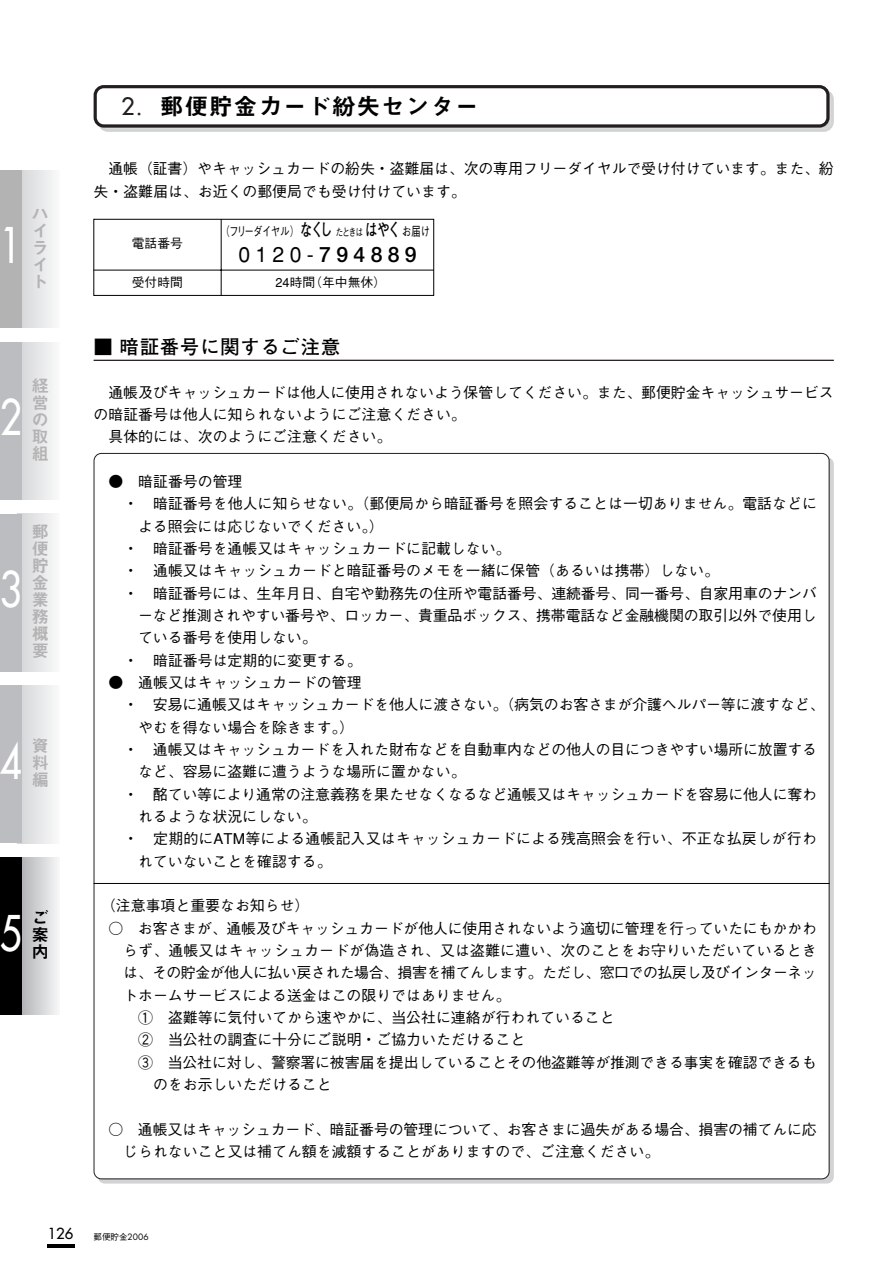
<style>
.page{position:relative;width:893px;height:1262px;background:#fff}
.page>*{position:absolute;margin:0;border:0;box-sizing:border-box;transform-origin:0 0}
.t1{font:47.85px "Futura";color:#fff;scale:.8 1}
.t2{font:23.4px "Midashi Go MB31";letter-spacing:.05em;color:#000}
.t3{font:700 21.3px "Futo Go B101";letter-spacing:.25em;color:#000}
.t4{font:700 19.2px "Futo Go B101";letter-spacing:.05em;color:#000}
.t5{font:16.95px/17px "Midashi Go MB31";color:#b3b3b3;text-align:justify}
.t6{font:16.95px/17px "Midashi Go MB31";color:#000;text-align:justify}
.t7{font:500 14.85px/22.4px "Gothic BBB";color:#000}
.t8{font:500 14.85px "Gothic BBB";letter-spacing:-.03em;color:#000}
.t9{font:14.85px "Futura";color:#000}
.t10{font:500 12.75px "Gothic BBB";letter-spacing:-.075em;color:#000;scale:.75 1}
.t11{font:500 12.75px "Gothic BBB";color:#000}
.t12{font:500 8.55px "Gothic BBB";color:#000}
.s1{font-family:"Futura";color:#231f20}
.s2{font-family:"Futo Go B101";font-weight:700;font-size:16.95px}
.s3{font-size:10.65px}
.s4{font-family:"Gothic BBB";font-weight:500}
.s5{font-family:"Futura";font-weight:400}
</style>
<div class="page">
<svg style="left:21px;top:170px;width:33px;height:157px"></svg>
<div style="left:0;top:170px;width:21px;height:157px;background:#b3b3b3"></div>
<svg style="left:21px;top:342px;width:33px;height:157px"></svg>
<div style="left:0;top:342px;width:21px;height:157px;background:#bbbdc0"></div>
<svg style="left:21px;top:514px;width:33px;height:157px"></svg>
<div style="left:0;top:514px;width:21px;height:157px;background:#bbbdc0"></div>
<svg style="left:21px;top:685px;width:33px;height:158px"></svg>
<div style="left:0;top:685px;width:21px;height:158px;background:#bbbdc0"></div>
<svg style="left:21px;top:857px;width:37px;height:158px;background:#cdced0"></svg>
<div style="left:0;top:857px;width:21px;height:158px;background:#000"></div>
<hr style="left:47px;top:1244px;width:27px;height:3px;background:#000">
<div style="left:98px;top:89px;width:735px;height:43px;border:3px solid #d1d3d4;border-radius:9px"></div>
<div style="left:97px;top:88px;width:729px;height:36px;background:#fff;border-radius:7px"></div>
<div style="left:94px;top:85px;width:735px;height:43px;border:3px solid #231f20;border-radius:9px"></div>
<div style="left:94px;top:219px;width:340px;height:77px;border:1px solid #000"></div>
<hr style="left:221px;top:219px;width:1px;height:77px;background:#000">
<hr style="left:94px;top:270px;width:340px;height:1px;background:#000">
<hr style="left:94px;top:360px;width:739px;height:1px;background:#231f20">
<hr style="left:94px;top:883px;width:735px;height:1px;background:#000">
<h2 class="t2" style="left:121px;top:97px;width:358px"><span class="s1">2.</span> 郵便貯金カード紛失センター</h2>
<h1 class="t1" style="left:-1px;top:222px;width:29px">1</h1>
<p class="t5" style="left:32px;top:207px;width:19px">ハイライト</p>
<h1 class="t1" style="left:-1px;top:393px;width:29px">2</h1>
<p class="t5" style="left:32px;top:379px;width:19px">経営の取組</p>
<h1 class="t1" style="left:-1px;top:565px;width:29px">3</h1>
<p class="t5" style="left:32px;top:525px;width:19px">郵便貯金業務概要</p>
<h1 class="t1" style="left:-1px;top:737px;width:29px">4</h1>
<p class="t5" style="left:32px;top:740px;width:19px">資料編</p>
<h1 class="t1" style="left:-1px;top:909px;width:29px">5</h1>
<p class="t6" style="left:32px;top:911px;width:19px">ご案内</p>
<p class="t7" style="left:94px;top:160px;width:741px;text-indent:15px">通帳（証書）やキャッシュカードの紛失・盗難届は、次の専用フリーダイヤルで受け付けています。また、紛失・盗難届は、お近くの郵便局でも受け付けています。</p>
<p class="t11" style="left:132px;top:239px;width:53px">電話番号</p>
<p class="t10" style="left:220px;top:226px;width:281px">（フリーダイヤル）<span class="s2">なくし</span><span class="s3">たときは</span><span class="s2">はやく</span>お届け</p>
<h3 class="t3" style="left:238px;top:246px;width:180px"><span class="s4">0120-</span>794889</h3>
<p class="t11" style="left:132px;top:277px;width:53px">受付時間</p>
<p class="t11" style="left:275px;top:277px;width:112px">24時間（年中無休）</p>
<p class="t4" style="left:94px;top:339px;width:248px">■ 暗証番号に関するご注意</p>
<p class="t7" style="left:108px;top:383px;width:727px">通帳及びキャッシュカードは他人に使用されないよう保管してください。また、郵便貯金キャッシュサービス</p>
<p class="t7" style="left:94px;top:405px;width:374px">の暗証番号は他人に知られないようにご注意ください。</p>
<p class="t7" style="left:108px;top:427px;width:284px">具体的には、次のようにご注意ください。</p>
<p class="t7" style="left:108px;top:472px;width:135px">●　暗証番号の管理</p>
<p class="t7" style="left:123px;top:494px;width:695px">・ 暗証番号を他人に知らせない。（郵便局から暗証番号を照会することは一切ありません。電話などに</p>
<p class="t7" style="left:138px;top:517px;width:247px">よる照会には応じないでください。）</p>
<p class="t7" style="left:123px;top:539px;width:388px">・　暗証番号を通帳又はキャッシュカードに記載しない。</p>
<p class="t7" style="left:123px;top:561px;width:597px">・　通帳又はキャッシュカードと暗証番号のメモを一緒に保管（あるいは携帯）しない。</p>
<p class="t7" style="left:123px;top:584px;width:695px">・ 暗証番号には、生年月日、自宅や勤務先の住所や電話番号、連続番号、同一番号、自家用車のナンバ</p>
<p class="t7" style="left:138px;top:606px;width:680px">ーなど推測されやすい番号や、ロッカー、貴重品ボックス、携帯電話など金融機関の取引以外で使用し</p>
<p class="t7" style="left:138px;top:628px;width:180px">ている番号を使用しない。</p>
<p class="t7" style="left:123px;top:651px;width:240px">・ 暗証番号は定期的に変更する。</p>
<p class="t7" style="left:108px;top:673px;width:254px">●　通帳又はキャッシュカードの管理</p>
<p class="t7" style="left:123px;top:695px;width:702px">・ 安易に通帳又はキャッシュカードを他人に渡さない。（病気のお客さまが介護ヘルパー等に渡すなど、</p>
<p class="t7" style="left:138px;top:718px;width:217px">やむを得ない場合を除きます。）</p>
<p class="t7" style="left:123px;top:740px;width:695px">・ 通帳又はキャッシュカードを入れた財布などを自動車内などの他人の目につきやすい場所に放置する</p>
<p class="t7" style="left:138px;top:762px;width:329px">など、容易に盗難に遭うような場所に置かない。</p>
<p class="t7" style="left:123px;top:785px;width:695px">・ 酩てい等により通常の注意義務を果たせなくなるなど通帳又はキャッシュカードを容易に他人に奪わ</p>
<p class="t7" style="left:138px;top:807px;width:180px">れるような状況にしない。</p>
<p class="t7" style="left:123px;top:829px;width:695px">・ 定期的にATM等による通帳記入又はキャッシュカードによる残高照会を行い、不正な払戻しが行わ</p>
<p class="t7" style="left:138px;top:852px;width:195px">れていないことを確認する。</p>
<p class="t7" style="left:101px;top:896px;width:210px">（注意事項と重要なお知らせ）</p>
<p class="t7" style="left:108px;top:919px;width:710px">○ お客さまが、通帳及びキャッシュカードが他人に使用されないよう適切に管理を行っていたにもかかわ</p>
<p class="t7" style="left:123px;top:941px;width:695px">らず、通帳又はキャッシュカードが偽造され、又は盗難に遭い、次のことをお守りいただいているとき</p>
<p class="t8" style="left:123px;top:967px;width:695px">は、その貯金が他人に払い戻された場合、損害を補てんします。ただし、窓口での払戻し及びインターネッ</p>
<p class="t7" style="left:123px;top:986px;width:388px">トホームサービスによる送金はこの限りではありません。</p>
<p class="t7" style="left:138px;top:1008px;width:478px">①　盗難等に気付いてから速やかに、当公社に連絡が行われていること</p>
<p class="t7" style="left:138px;top:1030px;width:388px">②　当公社の調査に十分にご説明・ご協力いただけること</p>
<p class="t7" style="left:138px;top:1053px;width:679px">③ 当公社に対し、警察署に被害届を提出していることその他盗難等が推測できる事実を確認できるも</p>
<p class="t7" style="left:153px;top:1075px;width:180px">のをお示しいただけること</p>
<p class="t7" style="left:123px;top:1119px;width:695px;text-indent:-15px">○ 通帳又はキャッシュカード、暗証番号の管理について、お客さまに過失がある場合、損害の補てんに応じられないこと又は補てん額を減額することがありますので、ご注意ください。</p>
<p class="t9" style="left:48px;top:1226px;width:27px">126</p>
<p class="t12" style="left:94px;top:1233px;width:56px">郵便貯金<span class="s5">2006</span></p>
</div>
